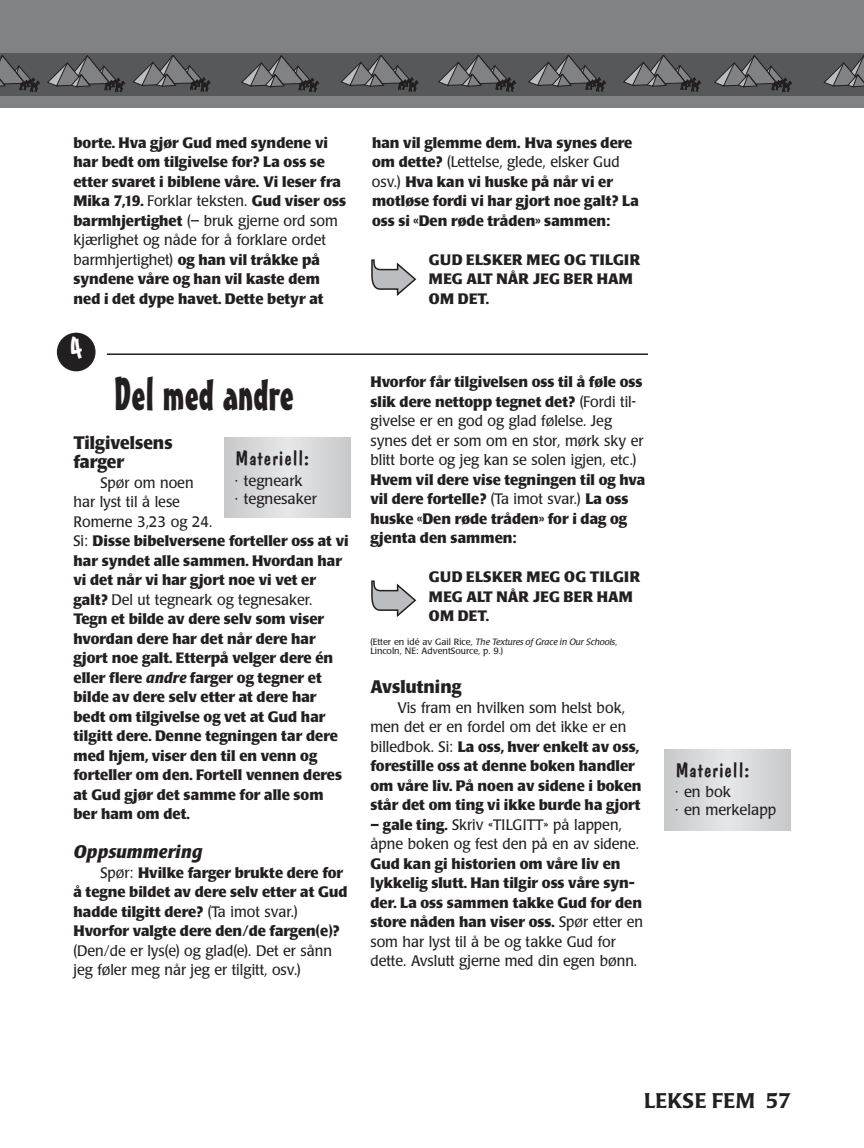
<style>
.page{position:relative;width:864px;height:1148px;background:#fff}
.page>*{position:absolute;margin:0;border:0;box-sizing:border-box;transform-origin:0 0}
.t1{font:45px "Mister Earl BT";color:#231f20}
.t2{font:21px "Dom Casual";color:#231f20;scale:1.05 1}
.t3{font:500 21px "Poppl Laudatio";letter-spacing:.02em;color:#231f20}
.t4{font:700 18px/19.5px "Poppl Laudatio";color:#231f20;scale:.95 1}
.t5{font:italic 700 18px "Poppl Laudatio";color:#231f20}
.t6{font:700 15px/19.5px "Poppl Laudatio";color:#231f20}
.t7{font:15px/19.5px "Poppl Laudatio";color:#231f20;scale:.95 1}
.t8{font:700 15px/19.5px "Poppl Laudatio";letter-spacing:.02em;color:#231f20}
.t9{font:15px/18px "Poppl Laudatio";color:#231f20}
.t10{font:9px/9px "Poppl Laudatio";color:#231f20}
.s1{font-weight:400}
.s2{font-style:italic}
.s3{font-weight:700}
</style>
<div class="page">
<div style="left:0;top:0;width:864px;height:107px;background:#808285"></div>
<div style="left:0;top:53px;width:864px;height:43px;background:#57585a"></div>
<svg style="left:0;top:55px;width:40px;height:37px"></svg>
<svg style="left:48px;top:56px;width:77px;height:36px"></svg>
<svg style="left:133px;top:55px;width:77px;height:36px"></svg>
<svg style="left:242px;top:56px;width:77px;height:36px"></svg>
<svg style="left:341px;top:55px;width:77px;height:36px"></svg>
<svg style="left:439px;top:55px;width:77px;height:36px"></svg>
<svg style="left:529px;top:55px;width:77px;height:36px"></svg>
<svg style="left:624px;top:55px;width:77px;height:36px"></svg>
<svg style="left:715px;top:56px;width:77px;height:36px"></svg>
<svg style="left:824px;top:56px;width:40px;height:31px"></svg>
<svg style="left:371px;top:259px;width:46px;height:37px"></svg>
<div style="left:57px;top:333px;width:39px;height:38px;background:#231f20;border-radius:50%"></div>
<hr style="left:107px;top:353px;width:541px;height:2px;background:#231f20">
<div style="left:225px;top:437px;width:126px;height:81px;background:#c7c8ca"></div>
<div style="left:231px;top:437px;width:113px;height:81px;background:#cbccce"></div>
<div style="left:240px;top:437px;width:96px;height:81px;background:#cfd0d2"></div>
<div style="left:248px;top:437px;width:80px;height:81px;background:#d3d4d6"></div>
<div style="left:256px;top:437px;width:63px;height:81px;background:#d7d8da"></div>
<div style="left:264px;top:437px;width:47px;height:81px;background:#dbdcde"></div>
<div style="left:273px;top:437px;width:30px;height:81px;background:#dfe0e2"></div>
<div style="left:281px;top:437px;width:13px;height:81px;background:#e3e4e6"></div>
<svg style="left:371px;top:580px;width:46px;height:37px"></svg>
<div style="left:665px;top:749px;width:126px;height:81px;background:#c7c8ca"></div>
<div style="left:671px;top:749px;width:113px;height:81px;background:#cbccce"></div>
<div style="left:680px;top:749px;width:96px;height:81px;background:#cfd0d2"></div>
<div style="left:688px;top:749px;width:80px;height:81px;background:#d3d4d6"></div>
<div style="left:696px;top:749px;width:63px;height:81px;background:#d7d8da"></div>
<div style="left:705px;top:749px;width:46px;height:81px;background:#dbdcde"></div>
<div style="left:713px;top:749px;width:30px;height:81px;background:#dfe0e2"></div>
<div style="left:721px;top:749px;width:13px;height:81px;background:#e3e4e6"></div>
<p class="t6" style="left:73px;top:134px;width:274px">borte. Hva gjør Gud med syndene vi har bedt om tilgivelse for? La oss se etter svaret i biblene våre. Vi leser fra Mika 7,19. <span class="s1">Forklar teksten.</span> Gud viser oss barmhjertighet <span class="s1">(– bruk gjerne ord som kjærlighet og nåde for å forklare ordet barmhjertighet)</span> og han vil tråkke på syndene våre og han vil kaste dem ned i det dype havet. Dette betyr at</p>
<p class="t6" style="left:372px;top:134px;width:268px">han vil glemme dem. Hva synes dere om dette? <span class="s1">(Lettelse, glede, elsker Gud osv.)</span> Hva kan vi huske på når vi er motløse fordi vi har gjort noe galt? La oss si «Den røde tråden» sammen:</p>
<p class="t8" style="left:429px;top:251px;width:213px">GUD ELSKER MEG OG TILGIR<br>MEG ALT NÅR JEG BER HAM<br>OM DET.</p>
<h1 class="t1" style="left:114px;top:377px;width:181px">Del med andre</h1>
<p class="t4" style="left:74px;top:434px;width:106px">Tilgivelsens farger</p>
<p class="t6" style="left:73px;top:474px;width:277px;text-indent:27px"><span class="s1">Spør om noen<br>har lyst til å lese<br>Romerne 3,23 og 24.<br>Si:</span> Disse bibelversene forteller oss at vi har syndet alle sammen. Hvordan har vi det når vi har gjort noe vi vet er galt? <span class="s1">Del ut tegneark og tegnesaker.<br></span>Tegn et bilde av dere selv som viser hvordan dere har det når dere har gjort noe galt. Etterpå velger dere én eller flere <span class="s2">andre</span> farger og tegner et bilde av dere selv etter at dere har bedt om tilgivelse og vet at Gud har tilgitt dere. Denne tegningen tar dere med hjem, viser den til en venn og forteller om den. Fortell vennen deres at Gud gjør det samme for alle som ber ham om det.</p>
<p class="t5" style="left:74px;top:844px;width:130px">Oppsummering</p>
<p class="t6" style="left:73px;top:864px;width:276px;text-indent:27px"><span class="s1">Spør:</span> Hvilke farger brukte dere for å tegne bildet av dere selv etter at Gud hadde tilgitt dere? <span class="s1">(Ta imot svar.)<br></span>Hvorfor valgte dere den/de fargen(e)?</p>
<p class="t7" style="left:74px;top:942px;width:274px">(Den/de er lys(e) og glad(e). Det er sånn jeg føler meg når jeg er tilgitt, osv.)</p>
<h2 class="t2" style="left:235px;top:450px;width:73px">Materiell:</h2>
<p class="t9" style="left:235px;top:473px;width:84px">· tegneark<br>· tegnesaker</p>
<p class="t7" style="left:370px;top:374px;width:289px"><span class="s3">Hvorfor får tilgivelsen oss til å føle oss slik dere nettopp tegnet det?</span> (Fordi til&shy;givelse er en god og glad følelse. Jeg synes det er som om en stor, mørk sky er blitt borte og jeg kan se solen igjen, etc.)</p>
<p class="t6" style="left:370px;top:471px;width:276px">Hvem vil dere vise tegningen til og hva vil dere fortelle? <span class="s1">(Ta imot svar.)</span> La oss huske «Den røde tråden» for i dag og gjenta den sammen:</p>
<p class="t8" style="left:429px;top:568px;width:213px">GUD ELSKER MEG OG TILGIR<br>MEG ALT NÅR JEG BER HAM<br>OM DET.</p>
<p class="t10" style="left:370px;top:638px;width:248px">(Etter en idé av Gail Rice, <span class="s2">The Textures of Grace in Our Schools</span>,<br>Lincoln, NE: AdventSource, p. 9.)</p>
<p class="t4" style="left:370px;top:679px;width:97px">Avslutning</p>
<p class="t6" style="left:370px;top:699px;width:273px;text-indent:27px"><span class="s1">Vis fram en hvilken som helst bok, men det er en fordel om det ikke er en billedbok. Si:</span> La oss, hver enkelt av oss, forestille oss at denne boken handler om våre liv. På noen av sidene i boken står det om ting vi ikke burde ha gjort</p>
<p class="t7" style="left:370px;top:816px;width:284px"><span class="s3">– gale ting.</span> Skriv «TILGITT» på lappen, åpne boken og fest den på en av sidene.</p>
<p class="t6" style="left:370px;top:855px;width:274px">Gud kan gi historien om våre liv en lykkelig slutt. Han tilgir oss våre syn&shy;der. La oss sammen takke Gud for den store nåden han viser oss. <span class="s1">Spør etter en som har lyst til å be og takke Gud for dette. Avslutt gjerne med din egen bønn.</span></p>
<h2 class="t2" style="left:675px;top:761px;width:73px">Materiell:</h2>
<p class="t9" style="left:675px;top:784px;width:103px">· en bok<br>· en merkelapp</p>
<h2 class="t3" style="left:644px;top:1092px;width:149px">LEKSE FEM 57</h2>
</div>
